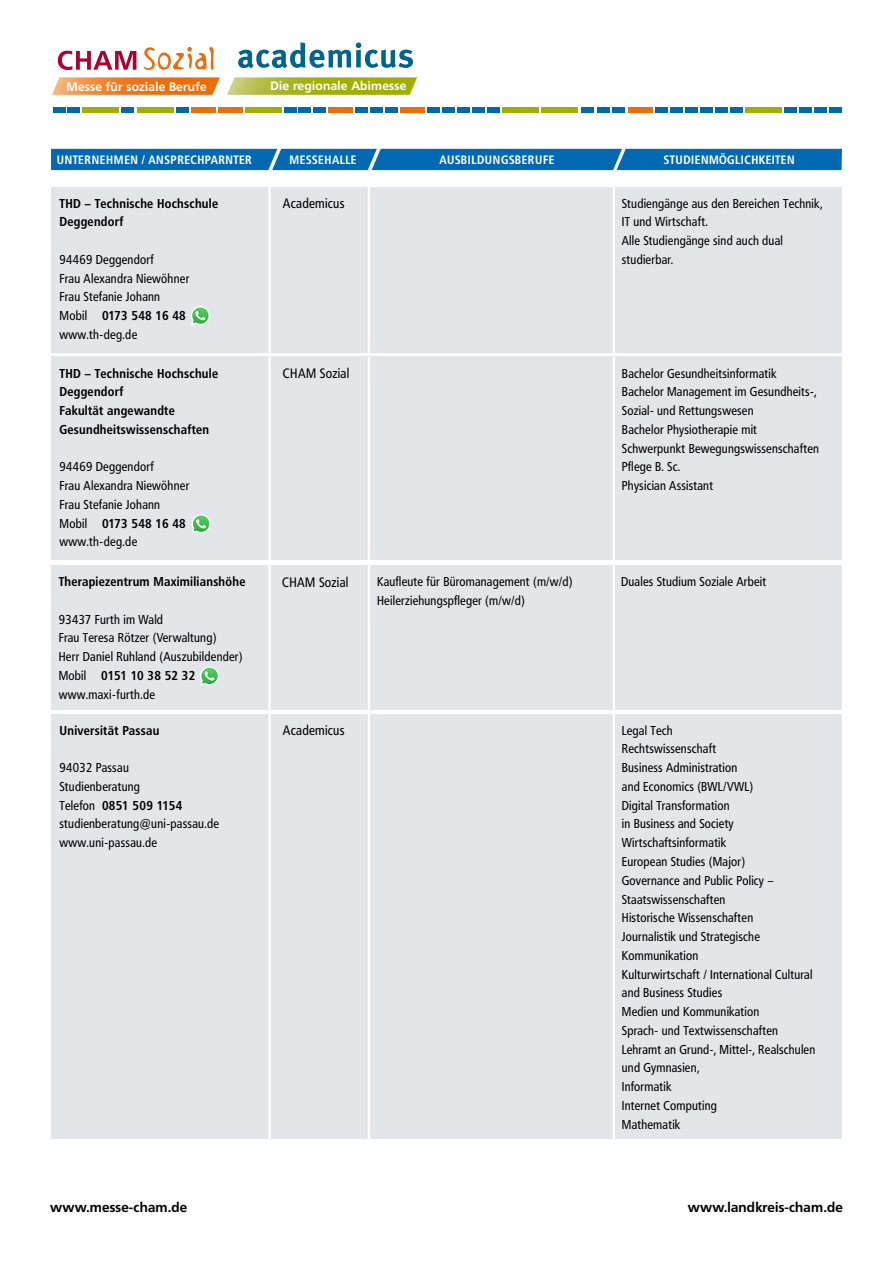
<style>
.page{position:relative;width:893px;height:1263px;background:#fff}
.page>*{position:absolute;margin:0;border:0;box-sizing:border-box;transform-origin:0 0}
.t1{font:13.5px "Frutiger Condensed BQ";letter-spacing:.02em;color:#000}
.t2{font:700 13.5px "Frutiger BQ";letter-spacing:.015em;color:#000}
.t3{font:12.75px/18.8px "Frutiger Condensed BQ";letter-spacing:.02em;color:#000}
.t4{font:700 12.75px/18.8px "Frutiger Condensed BQ";letter-spacing:.02em;color:#000}
.t5{font:700 12.15px "Frutiger BQ";letter-spacing:.02em;color:#fff}
.t6{font:700 12px "Frutiger Condensed BQ";letter-spacing:.05em;color:#fff}
.s1{font-weight:700}
</style>
<div class="page">
<div style="left:53px;top:107px;width:12px;height:6px;background:#0069b2"></div>
<div style="left:68px;top:107px;width:12px;height:6px;background:#0069b2"></div>
<div style="left:176px;top:107px;width:12px;height:6px;background:#0069b2"></div>
<div style="left:284px;top:107px;width:12px;height:6px;background:#0069b2"></div>
<div style="left:299px;top:107px;width:12px;height:6px;background:#0069b2"></div>
<div style="left:355px;top:107px;width:13px;height:6px;background:#0069b2"></div>
<div style="left:370px;top:107px;width:12px;height:6px;background:#0069b2"></div>
<div style="left:427px;top:107px;width:12px;height:6px;background:#0069b2"></div>
<div style="left:83px;top:107px;width:36px;height:6px;background:#a0af00"></div>
<div style="left:122px;top:107px;width:12px;height:6px;background:#0069b2"></div>
<div style="left:137px;top:107px;width:36px;height:6px;background:#a0af00"></div>
<div style="left:191px;top:107px;width:24px;height:6px;background:#eb6e08"></div>
<div style="left:218px;top:107px;width:24px;height:6px;background:#eb6e08"></div>
<div style="left:245px;top:107px;width:36px;height:6px;background:#a0af00"></div>
<div style="left:313px;top:107px;width:13px;height:6px;background:#0069b2"></div>
<div style="left:329px;top:107px;width:24px;height:6px;background:#eb6e08"></div>
<div style="left:385px;top:107px;width:12px;height:6px;background:#0069b2"></div>
<div style="left:400px;top:107px;width:24px;height:6px;background:#eb6e08"></div>
<div style="left:442px;top:107px;width:12px;height:6px;background:#0069b2"></div>
<div style="left:457px;top:107px;width:12px;height:6px;background:#0069b2"></div>
<div style="left:472px;top:107px;width:12px;height:6px;background:#0069b2"></div>
<div style="left:487px;top:107px;width:13px;height:6px;background:#0069b2"></div>
<div style="left:502px;top:107px;width:37px;height:6px;background:#a0af00"></div>
<div style="left:541px;top:107px;width:37px;height:6px;background:#a0af00"></div>
<div style="left:582px;top:107px;width:12px;height:6px;background:#0069b2"></div>
<div style="left:597px;top:107px;width:12px;height:6px;background:#0069b2"></div>
<div style="left:612px;top:107px;width:12px;height:6px;background:#0069b2"></div>
<div style="left:628px;top:107px;width:24px;height:6px;background:#eb6e08"></div>
<div style="left:655px;top:107px;width:12px;height:6px;background:#0069b2"></div>
<div style="left:670px;top:107px;width:12px;height:6px;background:#0069b2"></div>
<div style="left:685px;top:107px;width:12px;height:6px;background:#0069b2"></div>
<div style="left:700px;top:107px;width:12px;height:6px;background:#0069b2"></div>
<div style="left:715px;top:107px;width:12px;height:6px;background:#0069b2"></div>
<div style="left:730px;top:107px;width:12px;height:6px;background:#0069b2"></div>
<div style="left:745px;top:107px;width:37px;height:6px;background:#a0af00"></div>
<div style="left:785px;top:107px;width:12px;height:6px;background:#0069b2"></div>
<div style="left:800px;top:107px;width:12px;height:6px;background:#0069b2"></div>
<div style="left:815px;top:107px;width:12px;height:6px;background:#0069b2"></div>
<div style="left:830px;top:107px;width:12px;height:6px;background:#0069b2"></div>
<svg style="left:52px;top:77px;width:168px;height:18px;background:#ef8837"></svg>
<svg style="left:227px;top:77px;width:190px;height:18px;background:#adba2b"></svg>
<svg style="left:144px;top:47px;width:70px;height:23px"></svg>
<svg style="left:58px;top:51px;width:78px;height:19px"></svg>
<svg style="left:238px;top:42px;width:175px;height:26px"></svg>
<div style="left:51px;top:149px;width:791px;height:21px;background:#0069b2"></div>
<div style="left:51px;top:714px;width:791px;height:425px;background:#e3e6e8"></div>
<hr style="left:268px;top:714px;width:3px;height:425px;background:#fff">
<hr style="left:368px;top:714px;width:2px;height:425px;background:#fff">
<hr style="left:613px;top:714px;width:2px;height:425px;background:#fff">
<div style="left:51px;top:357px;width:791px;height:203px;background:#e3e6e8"></div>
<hr style="left:268px;top:357px;width:3px;height:203px;background:#fff">
<hr style="left:368px;top:357px;width:2px;height:203px;background:#fff">
<hr style="left:613px;top:357px;width:2px;height:203px;background:#fff">
<svg style="left:192px;top:514px;width:19px;height:19px"></svg>
<div style="left:51px;top:565px;width:791px;height:145px;background:#e3e6e8"></div>
<hr style="left:268px;top:565px;width:3px;height:145px;background:#fff">
<hr style="left:368px;top:565px;width:2px;height:145px;background:#fff">
<hr style="left:613px;top:565px;width:2px;height:145px;background:#fff">
<svg style="left:200px;top:666px;width:19px;height:19px"></svg>
<div style="left:51px;top:187px;width:791px;height:166px;background:#e3e6e8"></div>
<hr style="left:268px;top:187px;width:3px;height:166px;background:#fff">
<hr style="left:368px;top:187px;width:2px;height:166px;background:#fff">
<hr style="left:613px;top:187px;width:2px;height:166px;background:#fff">
<svg style="left:191px;top:306px;width:19px;height:19px"></svg>
<p class="t5" style="left:66px;top:79px;width:142px">Messe für soziale Berufe</p>
<p class="t5" style="left:271px;top:79px;width:137px">Die regionale Abimesse</p>
<p class="t6" style="left:57px;top:152px;width:196px">UNTERNEHMEN / ANSPRECHPARNTER</p>
<p class="t6" style="left:289px;top:152px;width:69px">MESSEHALLE</p>
<p class="t6" style="left:439px;top:152px;width:117px">AUSBILDUNGSBERUFE</p>
<p class="t6" style="left:664px;top:152px;width:132px">STUDIENMÖGLICHKEITEN</p>
<p class="t4" style="left:60px;top:194px;width:160px">THD – Technische Hochschule<br>Deggendorf</p>
<p class="t3" style="left:60px;top:250px;width:131px">94469 Deggendorf<br>Frau Alexandra Niewöhner<br>Frau Stefanie Johann<br>Mobil <span class="s1">0173 548 16 48 </span>www.th-deg.de</p>
<p class="t4" style="left:60px;top:364px;width:160px">THD – Technische Hochschule<br>Deggendorf<br>Fakultät angewandte<br>Gesundheitswissenschaften</p>
<p class="t3" style="left:60px;top:457px;width:131px">94469 Deggendorf<br>Frau Alexandra Niewöhner<br>Frau Stefanie Johann<br>Mobil <span class="s1">0173 548 16 48 </span>www.th-deg.de</p>
<p class="t4" style="left:59px;top:572px;width:188px">Therapiezentrum Maximilianshöhe</p>
<p class="t3" style="left:59px;top:609px;width:185px">93437 Furth im Wald<br>Frau Teresa Rötzer (Verwaltung)<br>Herr Daniel Ruhland (Auszubildender)<br>Mobil <span class="s1">0151 10 38 52 32 </span>www.maxi-furth.de</p>
<p class="t4" style="left:60px;top:721px;width:101px">Universität Passau</p>
<p class="t3" style="left:60px;top:758px;width:161px">94032 Passau<br>Studienberatung<br>Telefon <span class="s1">0851 509 1154 </span>studienberatung@uni-passau.de www.uni-passau.de</p>
<p class="t1" style="left:283px;top:195px;width:63px">Academicus</p>
<p class="t3" style="left:622px;top:194px;width:202px">Studiengänge aus den Bereichen Technik,<br>IT und Wirtschaft.<br>Alle Studiengänge sind auch dual studierbar.</p>
<p class="t1" style="left:283px;top:365px;width:68px">CHAM Sozial</p>
<p class="t3" style="left:622px;top:364px;width:199px">Bachelor Gesundheitsinformatik<br>Bachelor Management im Gesundheits-,<br>Sozial- und Rettungswesen<br>Bachelor Physiotherapie mit<br>Schwerpunkt Bewegungswissenschaften<br>Pflege B. Sc.<br>Physician Assistant</p>
<p class="t1" style="left:282px;top:573px;width:68px">CHAM Sozial</p>
<p class="t3" style="left:377px;top:572px;width:197px">Kaufleute für Büromanagement (m/w/d)<br>Heilerziehungspfleger (m/w/d)</p>
<p class="t3" style="left:621px;top:572px;width:147px">Duales Studium Soziale Arbeit</p>
<p class="t1" style="left:283px;top:722px;width:63px">Academicus</p>
<p class="t3" style="left:622px;top:721px;width:195px">Legal Tech<br>Rechtswissenschaft<br>Business Administration<br>and Economics (BWL/VWL)<br>Digital Transformation<br>in Business and Society<br>Wirtschaftsinformatik<br>European Studies (Major)<br>Governance and Public Policy –<br>Staatswissenschaften<br>Historische Wissenschaften<br>Journalistik und Strategische<br>Kommunikation<br>Kulturwirtschaft / International Cultural and Business Studies<br>Medien und Kommunikation<br>Sprach- und Textwissenschaften<br>Lehramt an Grund-, Mittel-, Realschulen und Gymnasien,<br>Informatik<br>Internet Computing<br>Mathematik</p>
<p class="t2" style="left:50px;top:1199px;width:138px">www.messe-cham.de</p>
<p class="t2" style="left:688px;top:1199px;width:156px">www.landkreis-cham.de</p>
</div>
